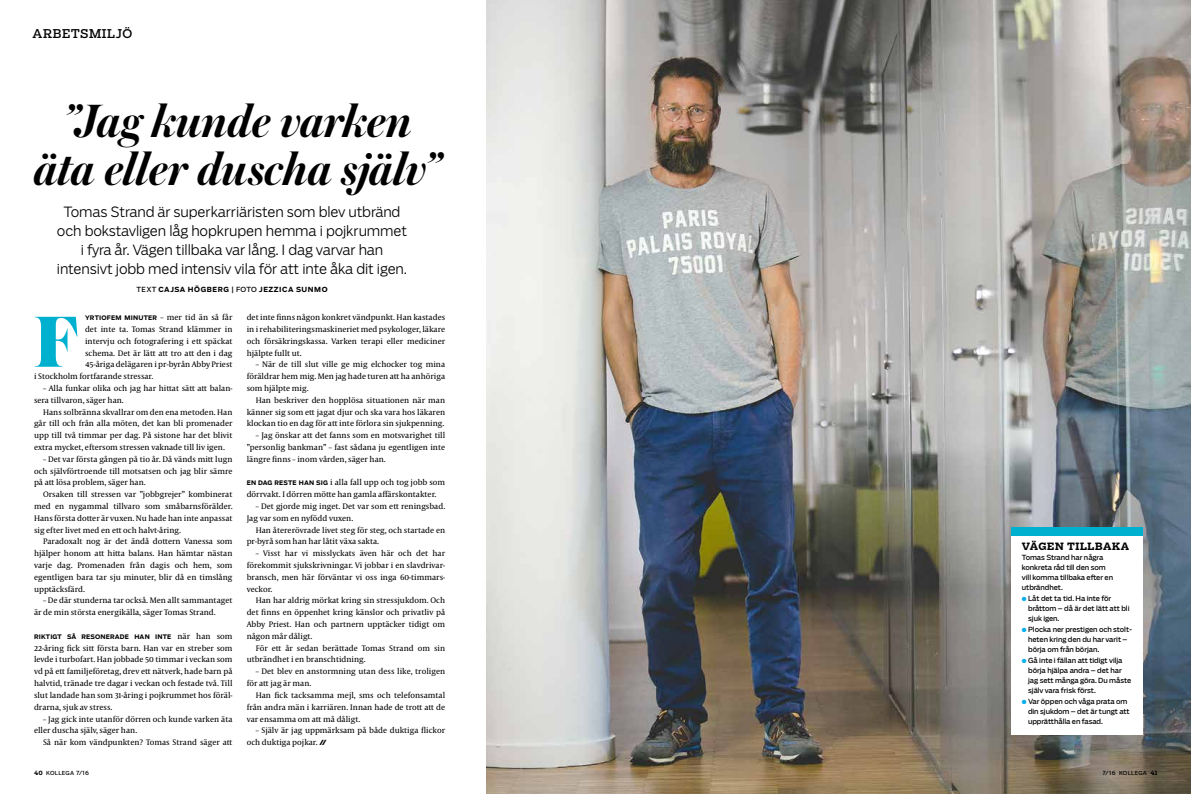
<style>
.page{position:relative;width:1191px;height:794px;background:#fff}
.page>*{position:absolute;margin:0;border:0;box-sizing:border-box;transform-origin:0 0}
.t1{font:900 76px "Austin";color:#00b1cf}
.t2{font:italic 600 49px/48px "Austin";letter-spacing:-.005em;color:#000;text-align:center}
.t3{font:300 14px/19px "Salvo Sans";letter-spacing:-.01em;color:#000;text-align:center}
.t4{font:12px "Salvo Serif";letter-spacing:.045em;color:#000}
.t5{font:700 10px "Salvo Serif";letter-spacing:.06em;color:#000}
.t6{font:8.2px/11.8px "Capitolium News 2";color:#000;text-align:justify}
.t7{font:7px/10px "Salvo Sans";letter-spacing:-.01em;color:#000}
.t8{font:700 7px "Salvo Sans";letter-spacing:.08em;color:#000}
.t9{font:700 6.2px "Salvo Sans";letter-spacing:.03em;color:#000}
.t10{font:5.5px "Salvo Sans";letter-spacing:.045em;color:#000}
.s1{font-weight:400}
.s2{font-family:"Capitolium News 2";font-weight:400;font-size:8.2px}
.s3{font-family:"Salvo Sans";font-weight:700;font-size:6.2px}
.s4{font-family:"Salvo Sans";font-weight:900;font-size:7px}
.s5{color:#00aeef}
.s6{font-family:"Salvo Serif";font-weight:700;font-size:6px}
.s7{font-size:5.8px}
</style>
<div class="page">
<img style="left:487px;top:0;width:704px;height:794px">
<div style="left:1011px;top:530px;width:131px;height:204px;background:#fff"></div>
<div style="left:1011px;top:527px;width:131px;height:8px;background:#00b1cf"></div>
<h3 class="t4" style="left:33px;top:25px;width:101px">ARBETSMILJÖ</h3>
<h2 class="t2" style="left:34px;top:95px;width:410px">”Jag kunde varken äta eller duscha själv”</h2>
<h3 class="t3" style="left:57px;top:202px;width:352px">Tomas Strand är superkarriäristen som blev utbränd och bokstavligen låg hopkrupen hemma i pojkrummet i fyra år. Vägen tillbaka var lång. I dag varvar han intensivt jobb med intensiv vila för att inte åka dit igen.</h3>
<p class="t8" style="left:137px;top:284px;width:192px"><span class="s1">TEXT</span> CAJSA HÖGBERG <span class="s1">| FOTO</span> JEZZICA SUNMO</p>
<h1 class="t1" style="left:33px;top:286px;width:47px">F</h1>
<p class="t9" style="left:85px;top:313px;width:149px">YRTIOFEM MINUTER <span class="s2">– mer tid än så får</span></p>
<p class="t6" style="left:85px;top:323px;width:149px">det inte ta. Tomas Strand klämmer in</p>
<p class="t6" style="left:85px;top:335px;width:149px">intervju och fotografering i ett späckat</p>
<p class="t6" style="left:85px;top:346px;width:149px">schema. Det är lätt att tro att den i dag</p>
<p class="t6" style="left:85px;top:358px;width:149px">45-åriga delägaren i pr-byrån Abby Priest</p>
<p class="t6" style="left:34px;top:370px;width:121px">i Stockholm fortfarande stressar.</p>
<p class="t6" style="left:34px;top:382px;width:200px;text-indent:9px">– Alla funkar olika och jag har hittat sätt att balan&shy;sera tillvaron, säger han.</p>
<p class="t6" style="left:34px;top:405px;width:200px;text-indent:9px">Hans solbränna skvallrar om den ena metoden. Han går till och från alla möten, det kan bli promenader upp till två timmar per dag. På sistone har det blivit extra mycket, eftersom stressen vaknade till liv igen.</p>
<p class="t6" style="left:34px;top:453px;width:200px;text-indent:9px">– Det var första gången på tio år. Då vänds mitt lugn och självförtroende till motsatsen och jag blir sämre på att lösa problem, säger han.</p>
<p class="t6" style="left:34px;top:488px;width:200px;text-indent:9px">Orsaken till stressen var ”jobbgrejer” kombinerat med en nygammal tillvaro som småbarnsförälder.<br>Hans första dotter är vuxen. Nu hade han inte anpassat sig efter livet med en ett och halvt-åring.</p>
<p class="t6" style="left:34px;top:535px;width:200px;text-indent:9px">Paradoxalt nog är det ändå dottern Vanessa som hjälper honom att hitta balans. Han hämtar nästan varje dag. Promenaden från dagis och hem, som egentligen bara tar sju minuter, blir då en timslång upptäcksfärd.</p>
<p class="t6" style="left:34px;top:594px;width:200px;text-indent:9px">– De där stunderna tar också. Men allt sammantaget är de min största energikälla, säger Tomas Strand.</p>
<p class="t9" style="left:34px;top:632px;width:200px">RIKTIGT SÅ RESONERADE HAN INTE <span class="s2">när han som</span></p>
<p class="t6" style="left:34px;top:641px;width:200px">22-åring fick sitt första barn. Han var en streber som levde i turbofart. Han jobbade 50 timmar i veckan som vd på ett familjeföretag, drev ett nätverk, hade barn på halvtid, tränade tre dagar i veckan och festade två. Till slut landade han som 31-åring i pojkrummet hos föräl&shy;drarna, sjuk av stress.</p>
<p class="t6" style="left:34px;top:712px;width:200px;text-indent:9px">– Jag gick inte utanför dörren och kunde varken äta eller duscha själv, säger han.</p>
<p class="t6" style="left:43px;top:736px;width:191px">Så när kom vändpunkten? Tomas Strand säger att</p>
<p class="t6" style="left:247px;top:311px;width:200px">det inte finns någon konkret vändpunkt. Han kastades in i rehabiliteringsmaskineriet med psykologer, läkare och försäkringskassa. Varken terapi eller mediciner hjälpte fullt ut.</p>
<p class="t6" style="left:247px;top:358px;width:200px;text-indent:9px">– När de till slut ville ge mig elchocker tog mina föräldrar hem mig. Men jag hade turen att ha anhöriga som hjälpte mig.</p>
<p class="t6" style="left:247px;top:394px;width:200px;text-indent:9px">Han beskriver den hopplösa situationen när man känner sig som ett jagat djur och ska vara hos läkaren klockan tio en dag för att inte förlora sin sjukpenning.</p>
<p class="t6" style="left:247px;top:429px;width:200px;text-indent:9px">– Jag önskar att det fanns som en motsvarighet till ”personlig bankman” – fast sådana ju egentligen inte längre finns – inom vården, säger han.</p>
<p class="t6" style="left:247px;top:476px;width:200px"><span class="s3">EN DAG RESTE HAN SIG</span> i alla fall upp och tog jobb som dörrvakt. I dörren mötte han gamla affärskontakter.</p>
<p class="t6" style="left:247px;top:500px;width:200px;text-indent:9px">– Det gjorde mig inget. Det var som ett reningsbad.<br>Jag var som en nyfödd vuxen.</p>
<p class="t6" style="left:247px;top:523px;width:200px;text-indent:9px">Han återerövrade livet steg för steg, och startade en pr-byrå som han har låtit växa sakta.</p>
<p class="t6" style="left:247px;top:547px;width:200px;text-indent:9px">– Visst har vi misslyckats även här och det har förekommit sjukskrivningar. Vi jobbar i en slavdrivar&shy;bransch, men här förväntar vi oss inga 60-timmars&shy;veckor.</p>
<p class="t6" style="left:247px;top:594px;width:200px;text-indent:9px">Han har aldrig mörkat kring sin stressjukdom. Och det finns en öppenhet kring känslor och privatliv på Abby Priest. Han och partnern upptäcker tidigt om någon mår dåligt.</p>
<p class="t6" style="left:247px;top:641px;width:200px;text-indent:9px">För ett år sedan berättade Tomas Strand om sin utbrändhet i en branschtidning.</p>
<p class="t6" style="left:247px;top:665px;width:200px;text-indent:9px">– Det blev en anstormning utan dess like, troligen för att jag är man.</p>
<p class="t6" style="left:247px;top:689px;width:200px;text-indent:9px">Han fick tacksamma mejl, sms och telefonsamtal från andra män i karriären. Innan hade de trott att de var ensamma om att må dåligt.</p>
<p class="t6" style="left:247px;top:724px;width:200px;text-indent:9px">– Själv är jag uppmärksam på både duktiga flickor och duktiga pojkar. <span class="s4">//</span></p>
<p class="t5" style="left:1022px;top:540px;width:109px">VÄGEN TILLBAKA</p>
<p class="t7" style="left:1022px;top:553px;width:93px">Tomas Strand har några konkreta råd till den som vill komma tillbaka efter en utbrändhet.</p>
<p class="t7" style="left:1028px;top:593px;width:103px;text-indent:-6px"><span class="s5">●</span> Låt det ta tid. Ha inte för bråttom – då är det lätt att bli sjuk igen.</p>
<p class="t7" style="left:1028px;top:624px;width:105px;text-indent:-6px"><span class="s5">●</span> Plocka ner prestigen och stolt&shy;heten kring den du har varit – börja om från början.</p>
<p class="t7" style="left:1028px;top:655px;width:104px;text-indent:-6px"><span class="s5">●</span> Gå inte i fällan att tidigt vilja börja hjälpa andra – det har jag sett många göra. Du måste själv vara frisk först.</p>
<p class="t7" style="left:1028px;top:696px;width:103px;text-indent:-6px"><span class="s5">●</span> Var öppen och våga prata om din sjukdom – det är tungt att upprätthålla en fasad.</p>
<p class="t10" style="left:34px;top:769px;width:57px"><span class="s6">40</span> KOLLEGA <span class="s7">7/16</span></p>
<p class="t10" style="left:1102px;top:769px;width:56px"><span class="s7">7/16</span> KOLLEGA <span class="s6">41</span></p>
</div>
